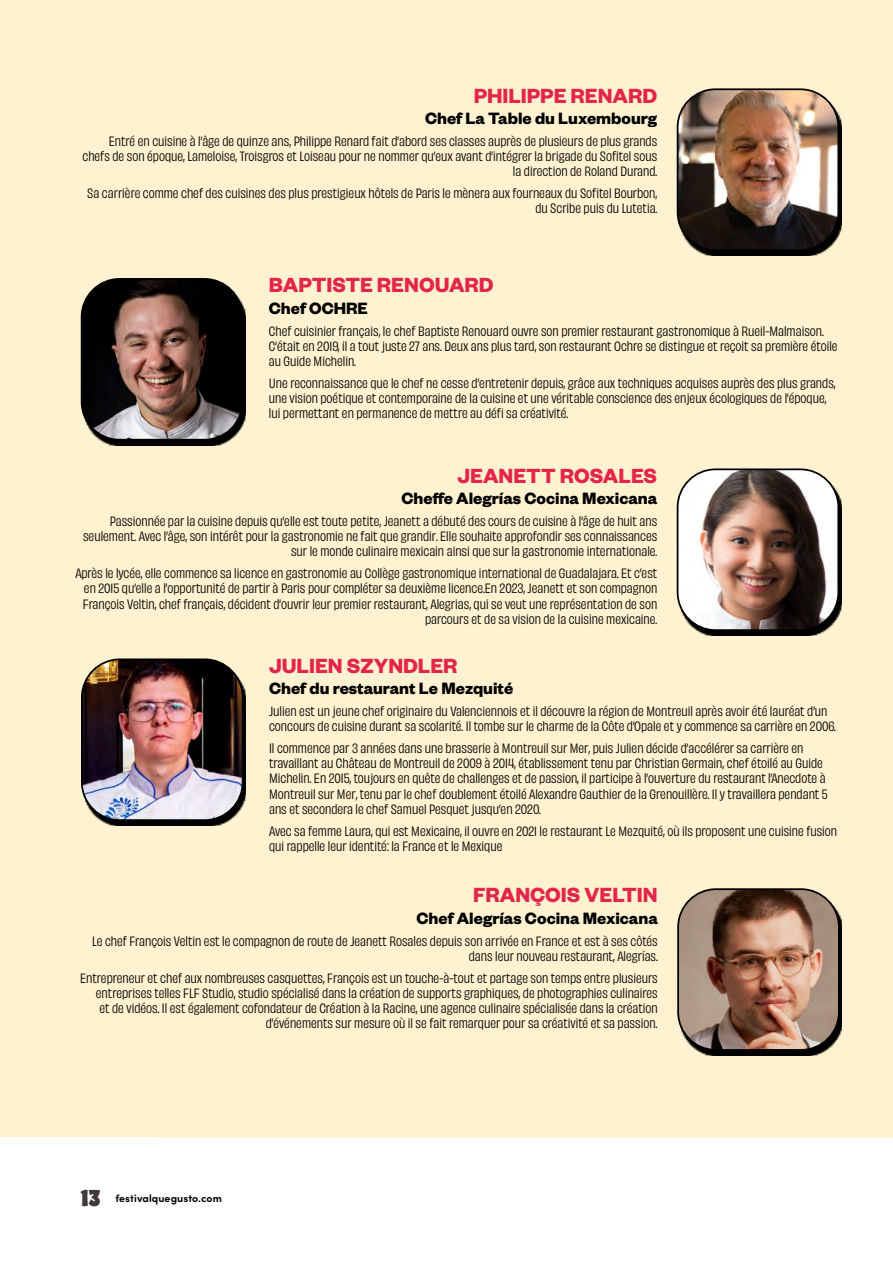
<style>
.page{position:relative;width:893px;height:1263px;background:#fff}
.page>*{position:absolute;margin:0;border:0;box-sizing:border-box;transform-origin:0 0}
.t1{font:700 22.5px "Founders Grotesk";color:#e4254a}
.t2{font:700 18px "Founders Grotesk";color:#000}
.t3{font:12.6px/15.1px "Obviously Narw";color:#000;text-align:right}
.t4{font:700 10.5px "Sofia Pro";letter-spacing:.01em;color:#000}
.s1{font-family:"Founders Grotesk"}
.s2{font-family:"Hobeaux";font-weight:900;font-size:21px;color:#41393d}
</style>
<div class="page">
<hr style="left:0;top:1134px;width:893px;height:3px;background:#fff1c7">
<div style="left:0;top:0;width:893px;height:1134px;background:#fff2d0"></div>
<svg style="left:695px;top:112px;width:147px;height:144px"></svg>
<img style="left:678px;top:91px;width:160px;height:159px">
<div style="left:677px;top:88px;width:162px;height:163px;border:2px solid #000;border-radius:38px"></div>
<svg style="left:99px;top:302px;width:147px;height:144px"></svg>
<img style="left:82px;top:279px;width:160px;height:161px">
<div style="left:81px;top:278px;width:162px;height:163px;border:2px solid #000;border-radius:38px"></div>
<svg style="left:695px;top:492px;width:147px;height:144px"></svg>
<img style="left:678px;top:471px;width:160px;height:159px">
<div style="left:677px;top:468px;width:162px;height:163px;border:2px solid #000;border-radius:38px"></div>
<svg style="left:99px;top:684px;width:147px;height:142px"></svg>
<img style="left:82px;top:661px;width:161px;height:159px">
<div style="left:81px;top:658px;width:162px;height:163px;border:2px solid #000;border-radius:38px"></div>
<svg style="left:695px;top:913px;width:147px;height:143px"></svg>
<img style="left:680px;top:891px;width:159px;height:159px">
<div style="left:677px;top:888px;width:163px;height:163px;border:2px solid #000;border-radius:38px"></div>
<h1 class="t1" style="left:474px;top:81px;width:185px">PHILIPPE RENARD</h1>
<h2 class="t2" style="left:425px;top:107px;width:234px">Chef La Table du Luxembourg</h2>
<p class="t3" style="left:83px;top:133px;width:576px">Entré en cuisine à l’âge de quinze ans, Philippe Renard fait d’abord ses classes auprès de plusieurs de plus grands chefs de son époque, Lameloise, Troisgros et Loiseau pour ne nommer qu’eux avant d’intégrer la brigade du Sofitel sous la direction de Roland Durand.</p>
<p class="t3" style="left:87px;top:185px;width:571px">Sa carrière comme chef des cuisines des plus prestigieux hôtels de Paris le mènera aux fourneaux du Sofitel Bourbon, du Scribe puis du Lutetia.</p>
<h1 class="t1" style="left:269px;top:271px;width:226px">BAPTISTE RENOUARD</h1>
<h2 class="t2" style="left:269px;top:297px;width:101px">Chef OCHRE</h2>
<p class="t3" style="left:269px;top:322px;width:570px;text-align:left">Chef cuisinier français, le chef Baptiste Renouard ouvre son premier restaurant gastronomique à Rueil-Malmaison.<br>C’était en 2019, il a tout juste 27 ans. Deux ans plus tard, son restaurant Ochre se distingue et reçoit sa première étoile au Guide Michelin.</p>
<p class="t3" style="left:269px;top:374px;width:568px;text-align:left">Une reconnaissance que le chef ne cesse d’entretenir depuis, grâce aux techniques acquises auprès des plus grands, une vision poétique et contemporaine de la cuisine et une véritable conscience des enjeux écologiques de l’époque, lui permettant en permanence de mettre au défi sa créativité.</p>
<h1 class="t1" style="left:457px;top:461px;width:201px">JEANETT ROSALES</h1>
<h2 class="t2" style="left:401px;top:487px;width:257px">Cheffe Alegrías Cocina Mexicana</h2>
<p class="t3" style="left:83px;top:513px;width:576px">Passionnée par la cuisine depuis qu’elle est toute petite, Jeanett a débuté des cours de cuisine à l’âge de huit ans seulement. Avec l’âge, son intérêt pour la gastronomie ne fait que grandir. Elle souhaite approfondir ses connaissances sur le monde culinaire mexicain ainsi que sur la gastronomie internationale.</p>
<p class="t3" style="left:75px;top:565px;width:583px">Après le lycée, elle commence sa licence en gastronomie au Collège gastronomique international de Guadalajara. Et c’est en 2015 qu’elle a l’opportunité de partir à Paris pour compléter sa deuxième licence.En 2023, Jeanett et son compagnon François Veltin, chef français, décident d’ouvrir leur premier restaurant, Alegrias, qui se veut une représentation de son parcours et de sa vision de la cuisine mexicaine.</p>
<h1 class="t1" style="left:269px;top:651px;width:190px">JULIEN SZYNDLER</h1>
<h2 class="t2" style="left:269px;top:677px;width:246px">Chef du restaurant Le Mezquité</h2>
<p class="t3" style="left:269px;top:703px;width:568px;text-align:left">Julien est un jeune chef originaire du Valenciennois et il découvre la région de Montreuil après avoir été lauréat d’un concours de cuisine durant sa scolarité. Il tombe sur le charme de la Côte d’Opale et y commence sa carrière en 2006.</p>
<p class="t3" style="left:269px;top:740px;width:560px;text-align:left">Il commence par 3 années dans une brasserie à Montreuil sur Mer, puis Julien décide d’accélérer sa carrière en travaillant au Château de Montreuil de 2009 à 2014, établissement tenu par Christian Germain, chef étoilé au Guide Michelin. En 2015, toujours en quête de challenges et de passion, il participe à l’ouverture du restaurant l’Anecdote à Montreuil sur Mer, tenu par le chef doublement étoilé Alexandre Gauthier de la Grenouillère. Il y travaillera pendant 5 ans et secondera le chef Samuel Pesquet jusqu’en 2020.</p>
<p class="t3" style="left:269px;top:822px;width:570px;text-align:left">Avec sa femme Laura, qui est Mexicaine, il ouvre en 2021 le restaurant Le Mezquité, où ils proposent une cuisine fusion qui rappelle leur identité: la France et le Mexique</p>
<h1 class="t1" style="left:473px;top:881px;width:186px">FRANÇOIS VELTIN</h1>
<h2 class="t2" style="left:416px;top:907px;width:243px">Chef Alegrías Cocina Mexicana</h2>
<p class="t3" style="left:92px;top:932px;width:567px">Le chef François Veltin est le compagnon de route de Jeanett Rosales depuis son arrivée en France et est à ses côtés dans leur nouveau restaurant, Alegrías.</p>
<p class="t3" style="left:80px;top:969px;width:579px">Entrepreneur et chef aux nombreuses casquettes, François est un touche-à-tout et partage son temps entre plusieurs entreprises telles FLF Studio, studio spécialisé dans la création de supports graphiques, de photographies culinaires<br>et de vidéos. Il est également cofondateur de Création à la Racine, une agence culinaire spécialisée dans la création d’événements sur mesure où il se fait remarquer pour sa créativité et sa passion<span class="s1">.</span></p>
<p class="t4" style="left:81px;top:1190px;width:143px"><span class="s2">13</span> festivalquegusto.com</p>
</div>
